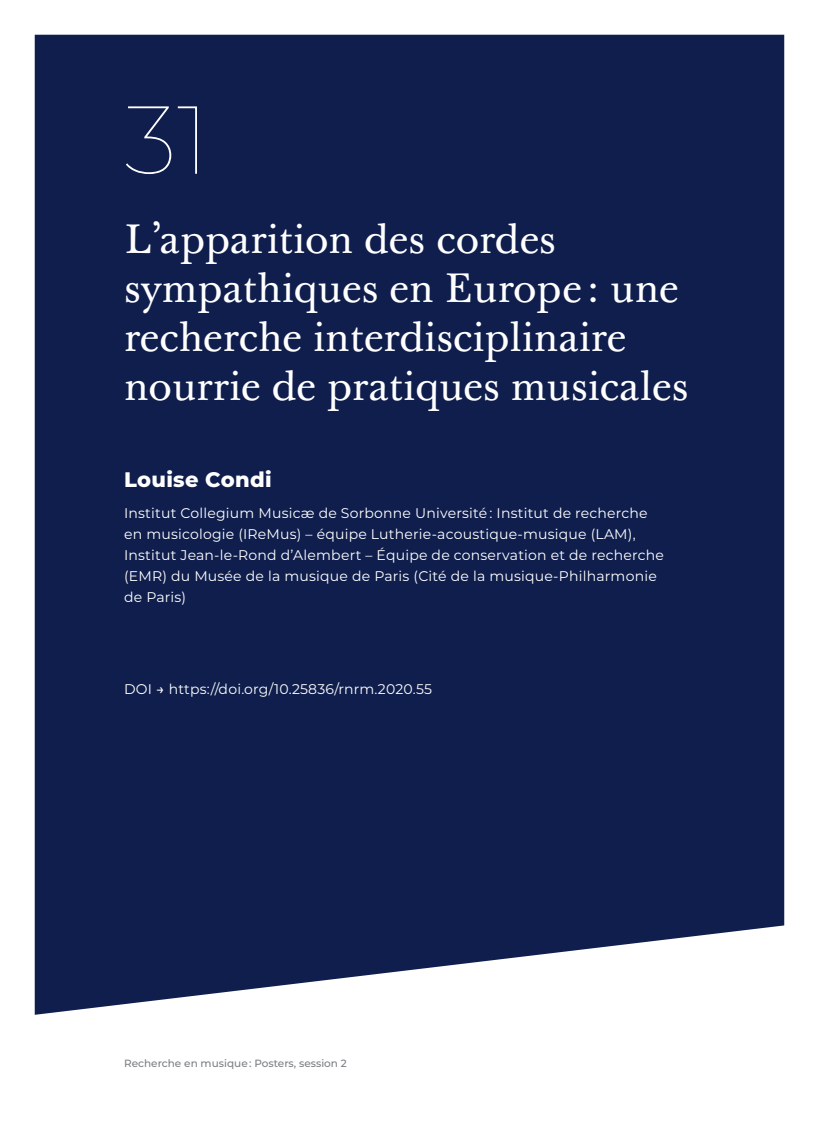
<style>
.page{position:relative;width:819px;height:1141px;background:#fff}
.page>*{position:absolute;margin:0;border:0;box-sizing:border-box;transform-origin:0 0}
._11_chiffre{font:100 96.25px "Montserrat";color:#fff}
._12_titre_blanc{font:40.25px/49px "Baskerville 10 Pro";color:#fff}
._13_auteur_blanc{font:800 21px "Montserrat";letter-spacing:.015em;color:#fff}
._15_grade_blanc{font:14px/21px "Montserrat";letter-spacing:.015em;color:#fff}
.t1{font:500 10.5px "Montserrat";color:#797f84}
.s1{font-weight:500}
</style>
<div class="page">
<div style="left:35px;top:35px;width:749px;height:980px;background:#0f1e4d"></div>
<p class="_11_chiffre" style="left:124px;top:76px;width:87px">31</p>
<p class="_12_titre_blanc" style="left:124px;top:217px;width:566px">L’apparition des cordes sympathiques en Europe : une recherche interdisciplinaire nourrie de pratiques musicales</p>
<p class="_13_auteur_blanc" style="left:124px;top:464px;width:149px">Louise Condi</p>
<p class="_15_grade_blanc" style="left:124px;top:502px;width:541px">Institut Collegium Musicæ de Sorbonne Université : Institut de recherche en musicologie (IReMus) – équipe Lutherie-acoustique-musique (LAM), Institut Jean-le-Rond d’Alembert – Équipe de conservation et de recherche (EMR) du Musée de la musique de Paris (Cité de la musique-Philharmonie de Paris)</p>
<p class="_15_grade_blanc" style="left:124px;top:678px;width:309px">DOI <span class="s1">→</span> https://doi.org/10.25836/rnrm.2020.55</p>
<p class="t1" style="left:124px;top:1055px;width:224px">Recherche en musique : Posters, session 2</p>
</div>
